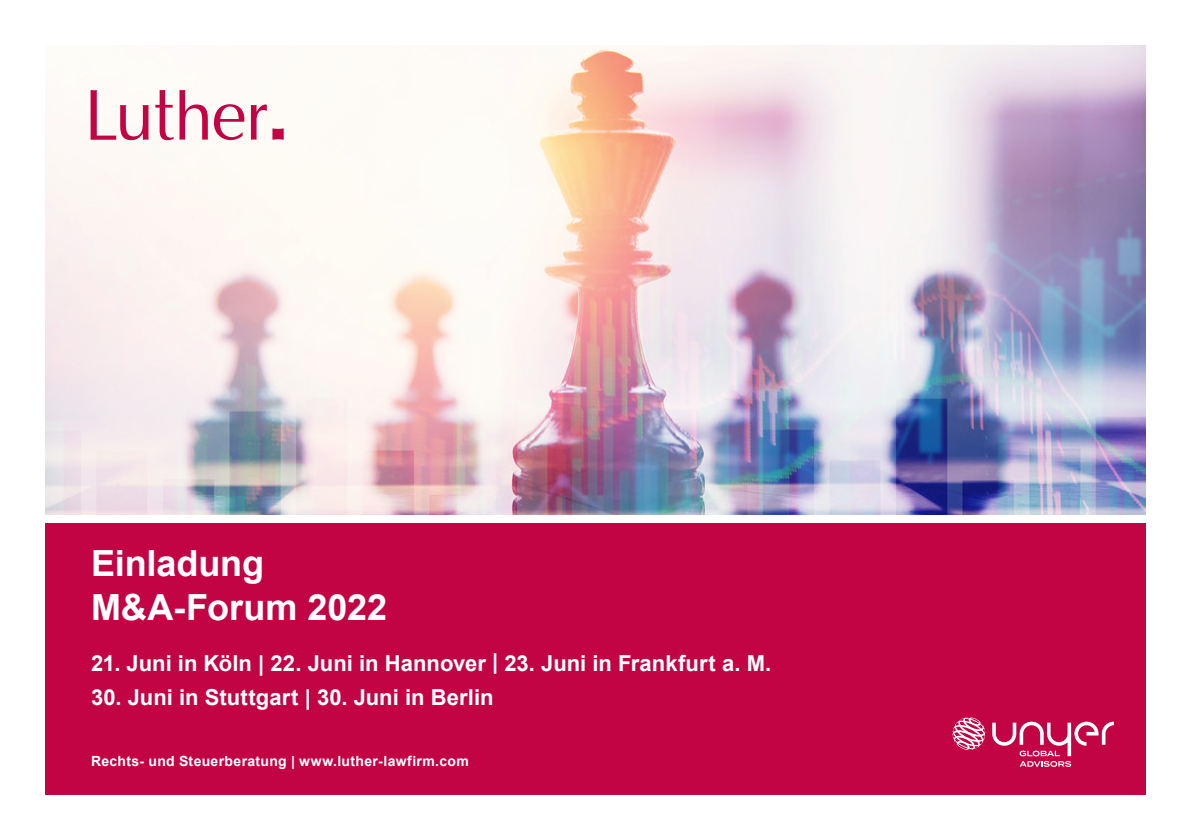
<style>
.page{position:relative;width:1191px;height:840px;background:#fff}
.page>*{position:absolute;margin:0;border:0;box-sizing:border-box;transform-origin:0 0}
.t1{font:700 36px/44px "Arial";color:#fff}
.t2{font:700 22px "Arial";color:#fff}
.t3{font:700 14px "Arial";letter-spacing:.02em;color:#fff}
</style>
<div class="page">
<img style="left:45px;top:45px;width:1100px;height:469px">
<div style="left:45px;top:523px;width:1100px;height:271px;background:#c20344"></div>
<svg style="left:952px;top:717px;width:34px;height:33px"></svg>
<svg style="left:992px;top:721px;width:122px;height:45px"></svg>
<svg style="left:214px;top:104px;width:30px;height:36px"></svg>
<svg style="left:91px;top:90px;width:57px;height:50px"></svg>
<svg style="left:155px;top:90px;width:53px;height:50px"></svg>
<svg style="left:251px;top:104px;width:33px;height:36px"></svg>
<h1 class="t1" style="left:91px;top:541px;width:298px">Einladung<br>M&amp;A-Forum 2022</h1>
<p class="t2" style="left:91px;top:647px;width:682px">21. Juni in Köln | 22. Juni in Hannover | 23. Juni in Frankfurt a. M.</p>
<p class="t2" style="left:91px;top:681px;width:404px">30. Juni in Stuttgart | 30. Juni in Berlin</p>
<p class="t3" style="left:91px;top:751px;width:379px">Rechts- und Steuerberatung | www.luther-lawfirm.com</p>
</div>
